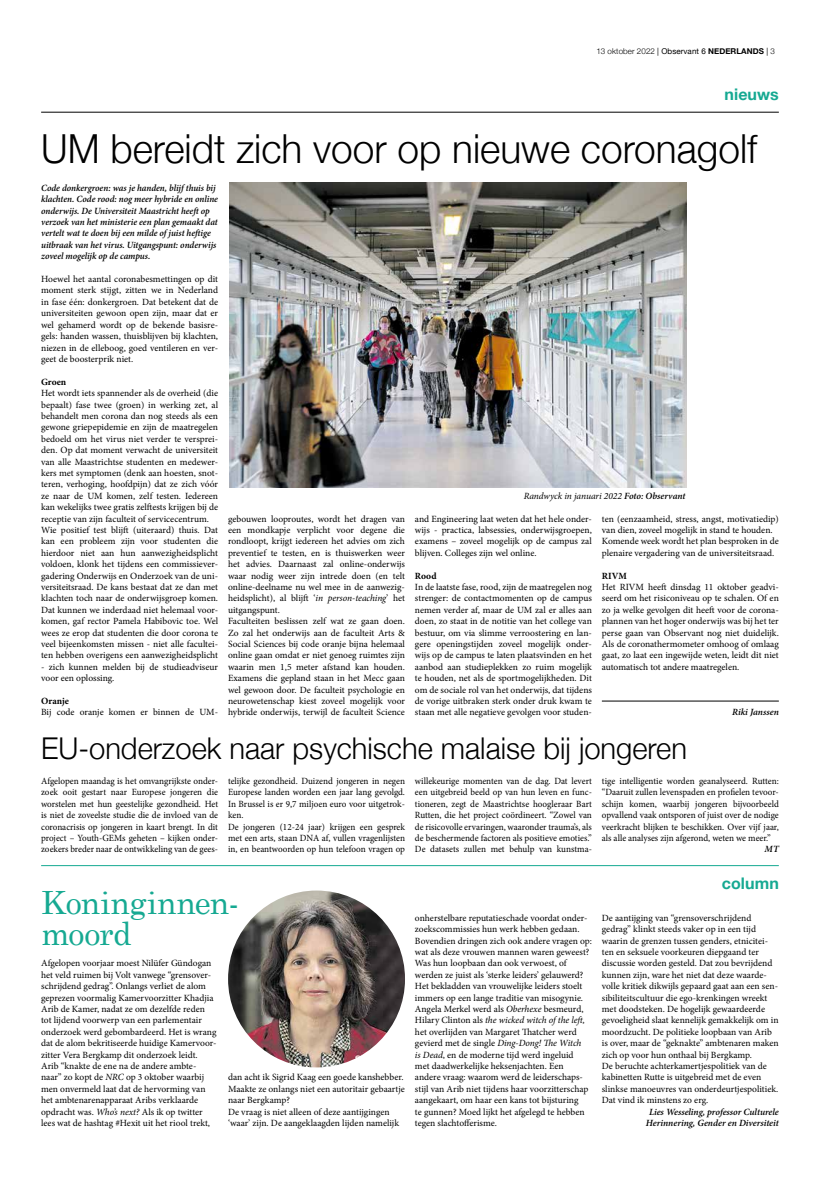
<style>
.page{position:relative;width:820px;height:1177px;background:#fff}
.page>*{position:absolute;margin:0;border:0;box-sizing:border-box;transform-origin:0 0}
.t1{font:300 40px "Helvetica Neue";color:#000}
.t2{font:32px/31px "Century Schoolbook";letter-spacing:-.01em;color:#16a992}
.t3{font:300 30px "Helvetica Neue";color:#000}
.t4{font:700 16px "Helvetica Neue";letter-spacing:.005em;color:#16a992}
.t5{font:9.5px/11.4px "Minion Pro";color:#000}
.t6{font:9.5px/11.4px "Minion Pro";color:#000;text-align:justify;scale:.96 1}
.t7{font:italic 600 9.5px/11.4px "Minion Pro";letter-spacing:-.005em;color:#000;scale:.96 1}
.t8{font:italic 600 9.5px/11.4px "Minion Pro";letter-spacing:-.005em;color:#000;text-align:center}
.t9{font:italic 9.5px "Minion Pro";letter-spacing:-.005em;color:#000}
.t10{font:700 9.5px "Minion Pro";color:#000}
.t11{font:300 8px "Helvetica Neue";letter-spacing:.01em;color:#000}
.s1{font-weight:400}
.s2{font-weight:700}
.s3{font-weight:600}
.s4{font-style:italic}
</style>
<div class="page">
<hr style="left:41px;top:112px;width:737px;height:1px;background:#000">
<hr style="left:41px;top:865px;width:737px;height:1px;background:#16a992">
<img style="left:228px;top:890px;width:177px;height:177px;border-radius:88px">
<img style="left:229px;top:183px;width:457px;height:304px">
<hr style="left:601px;top:700px;width:177px;height:1px;background:#000">
<p class="t11" style="left:596px;top:45px;width:180px">13 oktober 2022 <span class="s1">| Observant 6</span> <span class="s2">NEDERLANDS</span> <span class="s1">|</span> 3</p>
<h3 class="t4" style="left:724px;top:82px;width:56px">nieuws</h3>
<h1 class="t1" style="left:41px;top:117px;width:717px">UM bereidt zich voor op nieuwe coronagolf</h1>
<p class="t7" style="left:41px;top:182px;width:186px">Code donkergroen: was je handen, blijf thuis bij klachten. Code rood: nog meer hybride en online onderwijs. De Universiteit Maastricht heeft op verzoek van het ministerie een plan gemaakt dat vertelt wat te doen bij een milde of juist heftige uitbraak van het virus. Uitgangspunt: onderwijs zoveel mogelijk op de campus.</p>
<p class="t5" style="left:41px;top:273px;width:178px;text-align:justify">Hoewel het aantal coronabesmettingen op dit moment sterk stijgt, zitten we in Nederland in fase één: donkergroen. Dat betekent dat de universiteiten gewoon open zijn, maar dat er wel gehamerd wordt op de bekende basisre&shy;gels: handen wassen, thuisblijven bij klachten, niezen in de elleboog, goed ventileren en ver&shy;geet de boosterprik niet.</p>
<p class="t10" style="left:41px;top:375px;width:27px">Groen</p>
<p class="t5" style="left:41px;top:387px;width:178px">Het wordt iets spannender als de overheid (die bepaalt) fase twee (groen) in werking zet, al behandelt men corona dan nog steeds als een gewone griepepidemie en zijn de maatregelen bedoeld om het virus niet verder te versprei&shy;den. Op dat moment verwacht de universiteit van alle Maastrichtse studenten en medewer&shy;kers met symptomen (denk aan hoesten, snot&shy;teren, verhoging, hoofdpijn) dat ze zich vóór ze naar de UM komen, zelf testen. Iedereen kan wekelijks twee gratis zelftests krijgen bij de receptie van zijn faculteit of servicecentrum.<br>Wie positief test blijft (uiteraard) thuis. Dat kan een probleem zijn voor studenten die hierdoor niet aan hun aanwezigheidsplicht voldoen, klonk het tijdens een commissiever&shy;gadering Onderwijs en Onderzoek van de uni&shy;versiteitsraad. De kans bestaat dat ze dan met klachten toch naar de onderwijsgroep komen.<br>Dat kunnen we inderdaad niet helemaal voor&shy;komen, gaf rector Pamela Habibovic toe. Wel wees ze erop dat studenten die door corona te veel bijeenkomsten missen - niet alle facultei&shy;ten hebben overigens een aanwezigheidsplicht</p>
<p class="t5" style="left:41px;top:661px;width:178px">- zich kunnen melden bij de studieadviseur voor een oplossing.</p>
<p class="t10" style="left:41px;top:694px;width:29px">Oranje</p>
<p class="t5" style="left:41px;top:706px;width:178px">Bij code oranje komen er binnen de UM-</p>
<h3 class="t3" style="left:41px;top:724px;width:647px">EU-onderzoek naar psychische malaise bij jongeren</h3>
<p class="t6" style="left:41px;top:775px;width:186px">Afgelopen maandag is het omvangrijkste onder&shy;zoek ooit gestart naar Europese jongeren die worstelen met hun geestelijke gezondheid. Het is niet de zoveelste studie die de invloed van de coronacrisis op jongeren in kaart brengt. In dit project – Youth-GEMs geheten – kijken onder&shy;zoekers breder naar de ontwikkeling van de gees-</p>
<p class="t6" style="left:228px;top:775px;width:186px;text-align:left">telijke gezondheid. Duizend jongeren in negen Europese landen worden een jaar lang gevolgd.<br>In Brussel is er 9,7 miljoen euro voor uitgetrok&shy;ken.<br>De jongeren (12-24 jaar) krijgen een gesprek met een arts, staan DNA af, vullen vragenlijsten in, en beantwoorden op hun telefoon vragen op</p>
<p class="t6" style="left:415px;top:775px;width:186px">willekeurige momenten van de dag. Dat levert een uitgebreid beeld op van hun leven en func&shy;tioneren, zegt de Maastrichtse hoogleraar Bart Rutten, die het project coördineert. “Zowel van de risicovolle ervaringen, waaronder trauma’s, als de beschermende factoren als positieve emoties.” De datasets zullen met behulp van kunstma-</p>
<p class="t6" style="left:601px;top:775px;width:186px">tige intelligentie worden geanalyseerd. Rutten: “Daaruit zullen levenspaden en profielen tevoor&shy;schijn komen, waarbij jongeren bijvoorbeeld opvallend vaak ontsporen of juist over de nodige veerkracht blijken te beschikken. Over vijf jaar, als alle analyses zijn afgerond, weten we meer.”</p>
<p class="t9" style="left:523px;top:489px;width:163px">Randwyck in januari 2022 <span class="s3">Foto: Observant</span></p>
<p class="t5" style="left:228px;top:513px;width:178px">gebouwen looproutes, wordt het dragen van een mondkapje verplicht voor degene die rondloopt, krijgt iedereen het advies om zich preventief te testen, en is thuiswerken weer het advies. Daarnaast zal online-onderwijs waar nodig weer zijn intrede doen (en telt online-deelname nu wel mee in de aanwezig&shy;heidsplicht), al blijft ‘<span class="s4">in person-teaching</span>’ het uitgangspunt.<br>Faculteiten beslissen zelf wat ze gaan doen.<br>Zo zal het onderwijs aan de faculteit Arts &amp; Social Sciences bij code oranje bijna helemaal online gaan omdat er niet genoeg ruimtes zijn waarin men 1,5 meter afstand kan houden.<br>Examens die gepland staan in het Mecc gaan wel gewoon door. De faculteit psychologie en neurowetenschap kiest zoveel mogelijk voor hybride onderwijs, terwijl de faculteit Science</p>
<p class="t5" style="left:415px;top:513px;width:178px;text-align:justify">and Engineering laat weten dat het hele onder&shy;wijs - practica, labsessies, onderwijsgroepen, examens – zoveel mogelijk op de campus zal blijven. Colleges zijn wel online.</p>
<p class="t5" style="left:601px;top:513px;width:178px">ten (eenzaamheid, stress, angst, motivatiedip) van dien, zoveel mogelijk in stand te houden.<br>Komende week wordt het plan besproken in de plenaire vergadering van de universiteitsraad.</p>
<p class="t10" style="left:601px;top:569px;width:27px">RIVM</p>
<p class="t5" style="left:601px;top:581px;width:178px;text-align:justify">Het RIVM heeft dinsdag 11 oktober geadvi&shy;seerd om het risiconiveau op te schalen. Of en zo ja welke gevolgen dit heeft voor de corona&shy;plannen van het hoger onderwijs was bij het ter perse gaan van Observant nog niet duidelijk.<br>Als de coronathermometer omhoog of omlaag gaat, zo laat een ingewijde weten, leidt dit niet automatisch tot andere maatregelen.</p>
<p class="t8" style="left:732px;top:706px;width:48px">Riki Janssen</p>
<p class="t10" style="left:415px;top:569px;width:23px">Rood</p>
<p class="t5" style="left:415px;top:581px;width:178px;text-align:justify">In de laatste fase, rood, zijn de maatregelen nog strenger: de contactmomenten op de campus nemen verder af, maar de UM zal er alles aan doen, zo staat in de notitie van het college van bestuur, om via slimme verroostering en lan&shy;gere openingstijden zoveel mogelijk onder&shy;wijs op de campus te laten plaatsvinden en het aanbod aan studieplekken zo ruim mogelijk te houden, net als de sportmogelijkheden. Dit om de sociale rol van het onderwijs, dat tijdens de vorige uitbraken sterk onder druk kwam te staan met alle negatieve gevolgen voor studen-</p>
<p class="t8" style="left:764px;top:843px;width:16px">MT</p>
<h2 class="t2" style="left:41px;top:886px;width:199px">Koninginnen&shy;moord</h2>
<p class="t5" style="left:41px;top:957px;width:177px">Afgelopen voorjaar moest Nilüfer Gündogan het veld ruimen bij Volt vanwege “grensover&shy;schrijdend gedrag”. Onlangs verliet de alom geprezen voormalig Kamervoorzitter Khadjia Arib de Kamer, nadat ze om dezelfde reden tot lijdend voorwerp van een parlementair onderzoek werd gebombardeerd. Het is wrang dat de alom bekritiseerde huidige Kamervoor&shy;zitter Vera Bergkamp dit onderzoek leidt.<br>Arib “knakte de ene na de andere ambte&shy;naar” zo kopt de <span class="s4">NRC</span> op 3 oktober waarbij men onvermeld laat dat de hervorming van het ambtenarenapparaat Aribs verklaarde opdracht was. <span class="s4">Who’s next?</span> Als ik op twitter lees wat de hashtag #Hexit uit het riool trekt,</p>
<p class="t5" style="left:228px;top:1071px;width:178px">dan acht ik Sigrid Kaag een goede kanshebber.<br>Maakte ze onlangs niet een autoritair gebaartje naar Bergkamp?<br>De vraag is niet alleen of deze aantijgingen ‘waar’ zijn. De aangeklaagden lijden namelijk</p>
<h3 class="t4" style="left:721px;top:870px;width:58px">column</h3>
<p class="t5" style="left:415px;top:912px;width:178px">onherstelbare reputatieschade voordat onder&shy;zoekscommissies hun werk hebben gedaan.<br>Bovendien dringen zich ook andere vragen op: wat als deze vrouwen mannen waren geweest?<br>Was hun loopbaan dan ook verwoest, of werden ze juist als ‘sterke leiders’ gelauwerd?<br>Het bekladden van vrouwelijke leiders stoelt immers op een lange traditie van misogynie.<br>Angela Merkel werd als <span class="s4">Oberhexe</span> besmeurd, Hilary Clinton als <span class="s4">the wicked witch of the left, </span>het overlijden van Margaret Thatcher werd gevierd met de single <span class="s4">Ding-Dong! The Witch<br>is Dead</span>, en de moderne tijd werd ingeluid<br>met daadwerkelijke heksenjachten. Een andere vraag: waarom werd de leiderschaps&shy;stijl van Arib niet tijdens haar voorzitterschap aangekaart, om haar een kans tot bijsturing<br>te gunnen? Moed lijkt het afgelegd te hebben tegen slachtofferisme.</p>
<p class="t5" style="left:601px;top:912px;width:178px">De aantijging van “grensoverschrijdend gedrag” klinkt steeds vaker op in een tijd waarin de grenzen tussen genders, etnicitei&shy;ten en seksuele voorkeuren diepgaand ter discussie worden gesteld. Dat zou bevrijdend kunnen zijn, ware het niet dat deze waarde&shy;volle kritiek dikwijls gepaard gaat aan een sen&shy;sibiliteitscultuur die ego-krenkingen wreekt met doodsteken. De hogelijk gewaardeerde gevoeligheid slaat kennelijk gemakkelijk om in moordzucht. De politieke loopbaan van Arib is over, maar de “geknakte” ambtenaren maken zich op voor hun onthaal bij Bergkamp.<br>De beruchte achterkamertjespolitiek van de kabinetten Rutte is uitgebreid met de even slinkse manoeuvres van onderdeurtjespolitiek.<br>Dat vind ik minstens zo erg.</p>
<p class="t8" style="left:645px;top:1105px;width:134px">Lies Wesseling, professor Culturele<br>Herinnering, Gender en Diversiteit</p>
</div>
